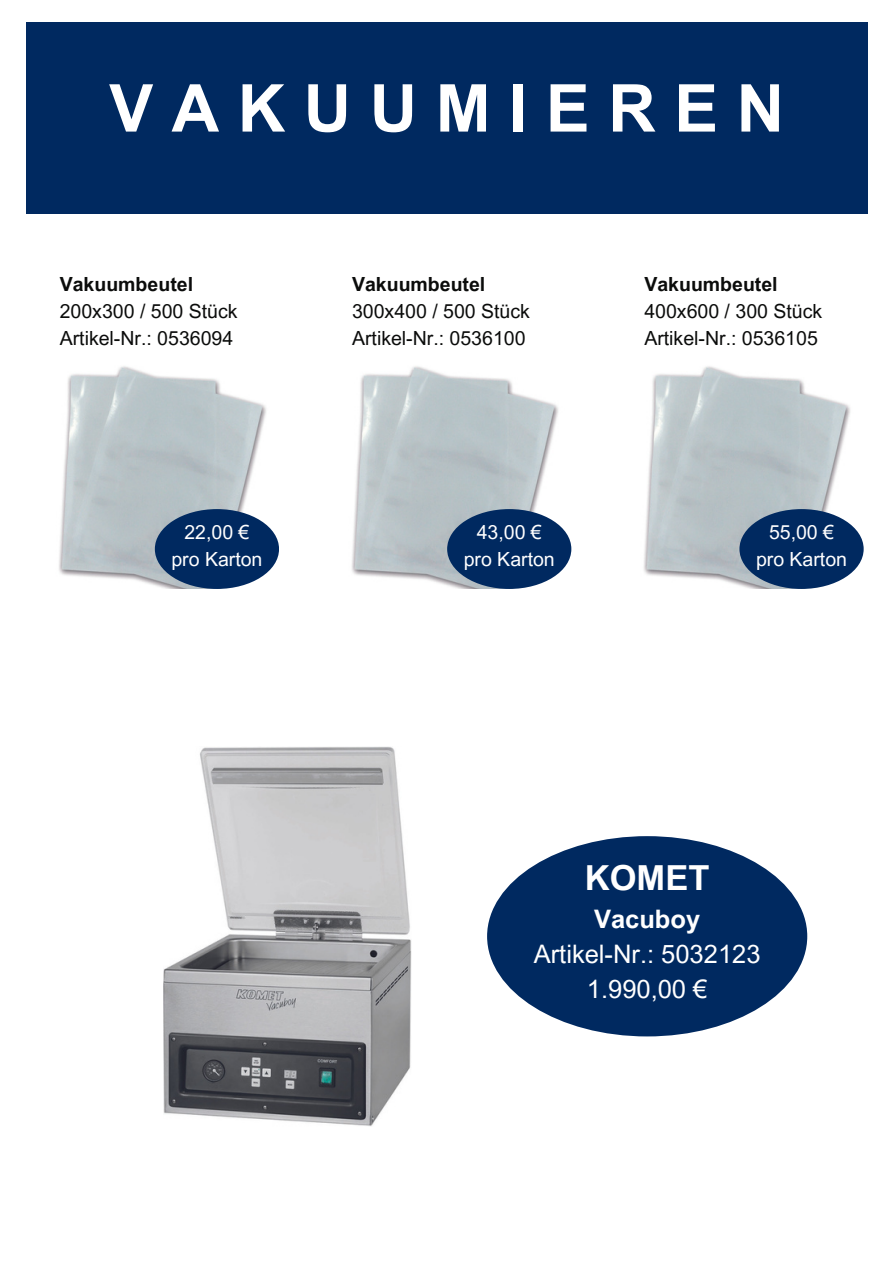
<style>
.page{position:relative;width:893px;height:1264px;background:#fff}
.page>*{position:absolute;margin:0;border:0;box-sizing:border-box;transform-origin:0 0}
.t1{font:700 66px "Arial MT Pro";letter-spacing:.28em;color:#fff}
.t2{font:700 34.5px "Arial MT Pro";color:#fff}
.t3{font:25.5px/34.8px "Arial MT Pro";color:#fff;text-align:center}
.t4{font:19.5px "Arial MT Pro";color:#0b0c0b}
.t5{font:19.5px "Arial MT Pro";color:#fff}
.t6{font:700 19.5px "Arial MT Pro";color:#0b0c0b}
.s1{font-weight:700}
</style>
<div class="page">
<div style="left:26px;top:22px;width:841px;height:191px;background:#002960"></div>
<img style="left:163px;top:746px;width:249px;height:380px">
<div style="left:487px;top:836px;width:320px;height:200px;background:#002960;border-radius:50%"></div>
<img style="left:59px;top:366px;width:220px;height:222px">
<div style="left:155px;top:509px;width:124px;height:80px;background:#002960;border-radius:50%"></div>
<img style="left:352px;top:366px;width:220px;height:222px">
<img style="left:643px;top:366px;width:221px;height:222px">
<div style="left:447px;top:509px;width:124px;height:80px;background:#002960;border-radius:50%"></div>
<div style="left:739px;top:509px;width:124px;height:80px;background:#002960;border-radius:50%"></div>
<h1 class="t1" style="left:109px;top:84px;width:676px">VAKUUMIEREN</h1>
<p class="t6" style="left:60px;top:277px;width:135px">Vakuumbeutel</p>
<p class="t4" style="left:60px;top:304px;width:179px">200x300 / 500 Stück</p>
<p class="t4" style="left:60px;top:331px;width:175px">Artikel-Nr.: 0536094</p>
<p class="t5" style="left:184px;top:525px;width:67px">22,00 €</p>
<p class="t5" style="left:171px;top:552px;width:93px">pro Karton</p>
<p class="t6" style="left:352px;top:277px;width:135px">Vakuumbeutel</p>
<p class="t4" style="left:352px;top:304px;width:179px">300x400 / 500 Stück</p>
<p class="t4" style="left:352px;top:331px;width:175px">Artikel-Nr.: 0536100</p>
<p class="t5" style="left:476px;top:525px;width:67px">43,00 €</p>
<p class="t5" style="left:463px;top:552px;width:93px">pro Karton</p>
<p class="t6" style="left:644px;top:277px;width:135px">Vakuumbeutel</p>
<p class="t4" style="left:644px;top:304px;width:179px">400x600 / 300 Stück</p>
<h2 class="t4" style="left:644px;top:331px;width:175px">Artikel-Nr.: 0536105</h2>
<p class="t5" style="left:769px;top:525px;width:67px">55,00 €</p>
<p class="t5" style="left:756px;top:552px;width:93px">pro Karton</p>
<p class="t2" style="left:584px;top:864px;width:126px">KOMET</p>
<p class="t3" style="left:533px;top:904px;width:228px"><span class="s1">Vacuboy<br></span>Artikel-Nr.: 5032123<br>1.990,00 €</p>
</div>
